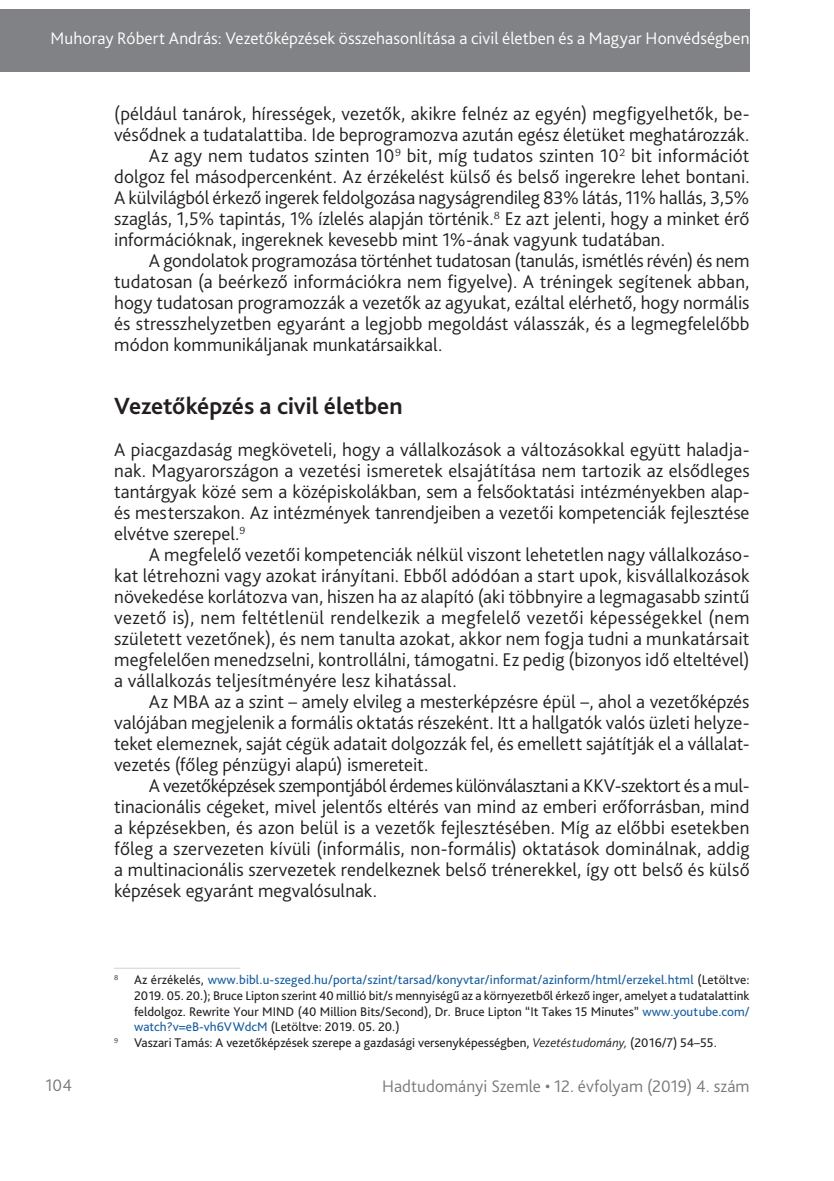
<style>
.page{position:relative;width:834px;height:1181px;background:#fff}
.page>*{position:absolute;margin:0;border:0;box-sizing:border-box;transform-origin:0 0}
._1_1__Head{font:700 24.5px "Bliss Pro";letter-spacing:-.005em;color:#231f20}
._1__Body_copy{font:300 19.25px/21px "Bliss Pro";letter-spacing:.005em;color:#231f20;text-align:justify}
._2__Body_copy_1st_pa{font:300 19.25px/21px "Bliss Pro";letter-spacing:.005em;color:#231f20;text-align:justify}
.t1{font:300 17.5px "Bliss Pro";letter-spacing:.01em;color:#fff}
.t2{font:300 17.5px "Bliss Pro";letter-spacing:.005em;color:#767a7c}
.Lábjegyzet{font:13.12px/15.8px "Bliss Pro";color:#231f20;text-align:justify}
.s1{color:#175d9e}
.s2{font-weight:300;font-style:italic}
</style>
<div class="page">
<div style="left:0;top:9px;width:749px;height:63px;background:#808285"></div>
<hr style="left:114px;top:968px;width:126px;height:1px;background:#d1d2d4">
<p class="t1" style="left:51px;top:27px;width:700px">Muhoray Róbert András: Vezetőképzések összehasonlítása a civil életben és a Magyar Honvédségben</p>
<p class="_1__Body_copy" style="left:114px;top:103px;width:636px">(például tanárok, hírességek, vezetők, akikre felnéz az egyén) megfigyelhetők, be&shy;vésődnek a tudatalattiba. Ide beprogramozva azután egész életüket meghatározzák.</p>
<p class="_1__Body_copy" style="left:114px;top:145px;width:637px;text-indent:35px">Az agy nem tudatos szinten 10<sup>9</sup> bit, míg tudatos szinten 10<sup>2</sup> bit információt dolgoz fel másodpercenként. Az érzékelést külső és belső ingerekre lehet bontani.<br>A külvilágból érkező ingerek feldolgozása nagyságrendileg 83% látás, 11% hallás, 3,5% szaglás, 1,5% tapintás, 1% ízlelés alapján történik.<sup>8</sup> Ez azt jelenti, hogy a minket érő információknak, ingereknek kevesebb mint 1%-ának vagyunk tudatában.</p>
<p class="_1__Body_copy" style="left:114px;top:250px;width:636px;text-indent:35px">A gondolatok programozása történhet tudatosan (tanulás, ismétlés révén) és nem tudatosan (a beérkező információkra nem figyelve). A tréningek segítenek abban, hogy tudatosan programozzák a vezetők az agyukat, ezáltal elérhető, hogy normális és stresszhelyzetben egyaránt a legjobb megoldást válasszák, és a legmegfelelőbb módon kommunikáljanak munkatársaikkal.</p>
<p class="_1_1__Head" style="left:114px;top:391px;width:290px">Vezetőképzés a civil életben</p>
<p class="_2__Body_copy_1st_pa" style="left:114px;top:439px;width:637px">A piacgazdaság megköveteli, hogy a vállalkozások a változásokkal együtt haladja&shy;nak. Magyarországon a vezetési ismeretek elsajátítása nem tartozik az elsődleges tantárgyak közé sem a középiskolákban, sem a felsőoktatási intézményekben alap&shy;és mesterszakon. Az intézmények tanrendjeiben a vezetői kompetenciák fejlesztése elvétve szerepel.<sup>9</sup></p>
<p class="_1__Body_copy" style="left:114px;top:544px;width:636px;text-indent:35px">A megfelelő vezetői kompetenciák nélkül viszont lehetetlen nagy vállalkozáso&shy;kat létrehozni vagy azokat irányítani. Ebből adódóan a start upok, kisvállalkozások növekedése korlátozva van, hiszen ha az alapító (aki többnyire a legmagasabb szintű vezető is), nem feltétlenül rendelkezik a megfelelő vezetői képességekkel (nem született vezetőnek), és nem tanulta azokat, akkor nem fogja tudni a munkatársait megfelelően menedzselni, kontrollálni, támogatni. Ez pedig (bizonyos idő elteltével) a vállalkozás teljesítményére lesz kihatással.</p>
<p class="_1__Body_copy" style="left:114px;top:691px;width:636px;text-indent:35px">Az MBA az a szint – amely elvileg a mesterképzésre épül –, ahol a vezetőképzés valójában megjelenik a formális oktatás részeként. Itt a hallgatók valós üzleti helyze&shy;teket elemeznek, saját cégük adatait dolgozzák fel, és emellett sajátítják el a vállalat&shy;vezetés (főleg pénzügyi alapú) ismereteit.</p>
<p class="_1__Body_copy" style="left:114px;top:775px;width:636px;text-indent:35px">A vezetőképzések szempontjából érdemes különválasztani a KKV-szektort és a mul&shy;tinacionális cégeket, mivel jelentős eltérés van mind az emberi erőforrásban, mind a képzésekben, és azon belül is a vezetők fejlesztésében. Míg az előbbi esetekben főleg a szervezeten kívüli (informális, non-formális) oktatások dominálnak, addig a multinacionális szervezetek rendelkeznek belső trénerekkel, így ott belső és külső képzések egyaránt megvalósulnak.</p>
<p class="Lábjegyzet" style="left:134px;top:971px;width:617px;text-indent:-20px"><sup>8</sup> Az érzékelés, <span class="s1">www.bibl.u-szeged.hu/porta/szint/tarsad/konyvtar/informat/azinform/html/erzekel.html</span> (Letöltve:<br>2019. 05. 20.); Bruce Lipton szerint 40 millió bit/s mennyiségű az a környezetből érkező inger, amelyet a tudatalattink feldolgoz. Rewrite Your MIND (40 Million Bits/Second), Dr. Bruce Lipton “It Takes 15 Minutes” <span class="s1">www.youtube.com/ watch?v=eB-vh6VWdcM</span> (Letöltve: 2019. 05. 20.)</p>
<p class="Lábjegyzet" style="left:114px;top:1034px;width:604px"><sup>9</sup> Vaszari Tamás: A vezetőképzések szerepe a gazdasági versenyképességben, <span class="s2">Vezetéstudomány,</span> (2016/7) 54–55.</p>
<p class="t2" style="left:45px;top:1074px;width:28px">104</p>
<p class="t2" style="left:382px;top:1075px;width:369px">Hadtudományi Szemle • 12. évfolyam (2019) 4. szám</p>
</div>
